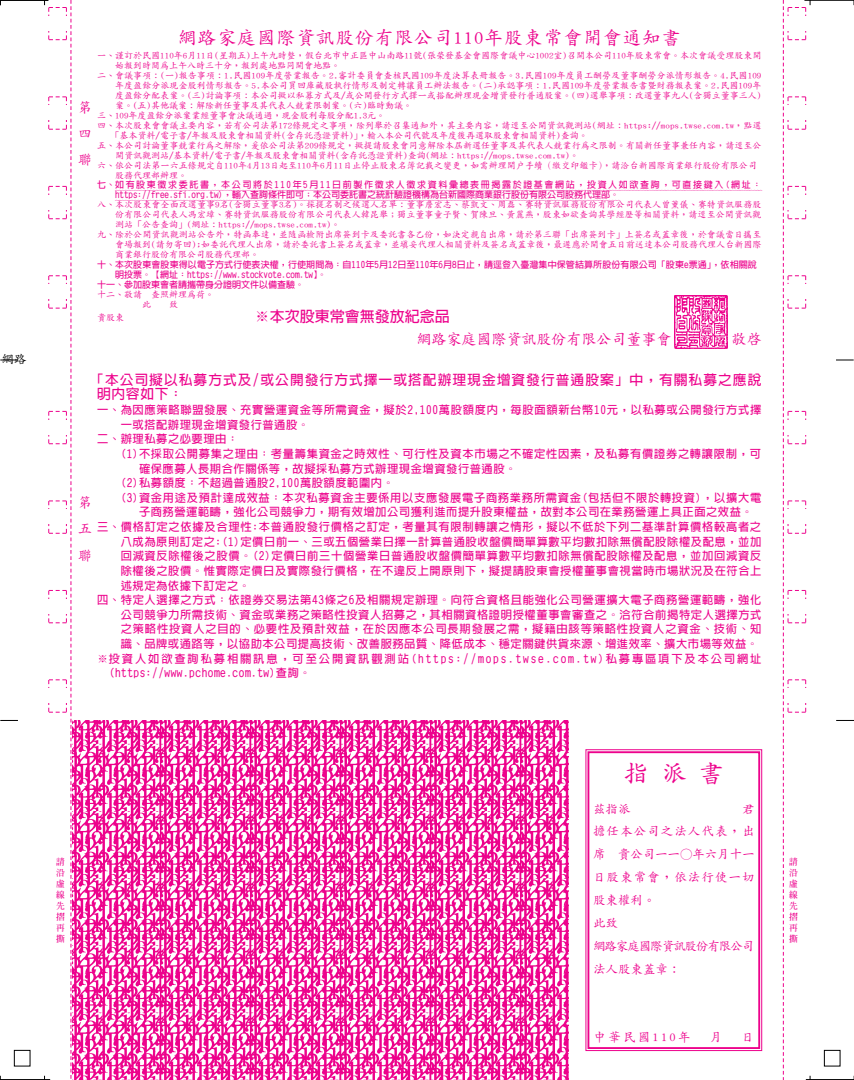
<style>
.page{position:relative;width:854px;height:1080px;background:#fff}
.page>*{position:absolute;margin:0;border:0;box-sizing:border-box;transform-origin:0 0}
.t1{font:500 25px "Zen Kai";color:#ed028c}
.t2{font:500 18.75px "Zen Kai";letter-spacing:.05em;color:#ed028c}
.t3{font:500 15px "Zen Kai";color:#ed028c}
.t4{font:700 15px "Lin Gothic";color:#ed028c}
.t5{font:700 13.75px/14.6px "Lin Gothic";letter-spacing:.075em;color:#ed028c}
.t6{font:500 13.75px/26.1px "Zen Kai";color:#ed028c;text-align:justify}
.t7{font:500 12.5px/22.9px "Zen Kai";color:#ed028c}
.t8{font:500 12.5px "Zen Kai";color:#000}
.t9{font:700 11.25px "Lin Gothic";letter-spacing:.06em;color:#ed028c}
.t10{font:700 11.25px "Lin Gothic";letter-spacing:.165em;color:#ed028c}
.t11{font:500 9px/9.9px "Zen Kai";letter-spacing:.005em;color:#ed028c}
.t12{font:700 9px "Lin Gothic";letter-spacing:.01em;color:#ed028c}
.t13{font:700 9px/9.9px "Lin Gothic";letter-spacing:.18em;color:#ed028c}
.t14{font:700 8.75px/11px "Inn Ming";color:#ed028c;text-align:justify}
.t15{font:500 7.5px/10.4px "Zen Kai";color:#ed028c;scale:1.22 1}
</style>
<div class="page">
<hr style="left:806px;top:1079px;width:48px;height:1px;background:#000">
<svg style="left:824px;top:1050px;width:30px;height:30px"></svg>
<hr style="left:804px;top:0;width:50px;height:1px;background:#000">
<svg style="left:836px;top:360px;width:17px;height:1px"></svg>
<svg style="left:836px;top:720px;width:18px;height:1px"></svg>
<svg style="left:0;top:0;width:72px;height:1080px"></svg>
<div style="left:48px;top:285px;width:19px;height:14px;background:#fff"></div>
<svg style="left:783px;top:0;width:28px;height:1080px"></svg>
<div style="left:787px;top:285px;width:19px;height:14px;background:#fff"></div>
<div style="left:585px;top:749px;width:177px;height:302px;border:1px solid #ed028c"></div>
<div style="left:587px;top:751px;width:173px;height:298px;border:2px solid #ed028c"></div>
<img style="left:72px;top:720px;width:496px;height:360px">
<img style="left:674px;top:295px;width:53px;height:53px">
<h3 class="t8" style="left:2px;top:355px;width:26px">網路</h3>
<h2 class="t2" style="left:178px;top:31px;width:504px">網路家庭國際資訊股份有限公司110年股東常會開會通知書</h2>
<p class="t11" style="left:97px;top:52px;width:666px">一、謹訂於民國110年6月11日(星期五)上午九時整，假台北市中正區中山南路11號(張榮發基金會國際會議中心1002室)召開本公司110年股東常會。本次會議受理股東開</p>
<p class="t11" style="left:115px;top:62px;width:226px">始報到時間為上午八時三十分，報到處地點同開會地點。</p>
<p class="t11" style="left:97px;top:72px;width:666px">二、會議事項：(一)報告事項：1.民國109年度營業報告。2.審計委員會查核民國109年度決算表冊報告。3.民國109年度員工酬勞及董事酬勞分派情形報告。4.民國109</p>
<p class="t11" style="left:115px;top:82px;width:648px">年度盈餘分派現金股利情形報告。5.本公司買回庫藏股執行情形及制定轉讓員工辦法報告。(二)承認事項：1.民國109年度營業報告書暨財務報表案。2.民國109年</p>
<p class="t11" style="left:115px;top:92px;width:648px">度盈餘分配表案。(三)討論事項：本公司擬以私募方式及/或公開發行方式擇一或搭配辦理現金增資發行普通股案。(四)選舉事項：改選董事九人(含獨立董事三人)</p>
<p class="t11" style="left:115px;top:102px;width:299px">案。(五)其他議案：解除新任董事及其代表人競業限制案。(六)臨時動議。</p>
<p class="t11" style="left:97px;top:112px;width:290px">三、109年度盈餘分派案業經董事會決議通過，現金股利每股分配1.3元。</p>
<p class="t11" style="left:97px;top:122px;width:666px">四、本次股東會會議主要內容，若有公司法第172條規定之事項，除列舉於召集通知外，其主要內容，請逕至公開資訊觀測站(網址：https://mops.twse.com.tw，點選</p>
<p class="t11" style="left:111px;top:132px;width:478px">「基本資料/電子書/年報及股東會相關資料(含存託憑證資料)」，輸入本公司代號及年度後再選取股東會相關資料)查詢。</p>
<p class="t11" style="left:97px;top:142px;width:666px">五、本公司討論董事競業行為之解除，爰依公司法第209條規定，擬提請股東會同意解除本屆新選任董事及其代表人競業行為之限制。有關新任董事兼任內容，請逕至公</p>
<p class="t11" style="left:115px;top:152px;width:465px">開資訊觀測站/基本資料/電子書/年報及股東會相關資料(含存託憑證資料)查詢(網址：https://mops.twse.com.tw)。</p>
<p class="t11" style="left:97px;top:162px;width:661px">六、依公司法第一六五條規定自110年4月13日起至110年6月11日止停止股東名簿記載之變更，如需辦理開戶手續（繳交印鑑卡），請洽台新國際商業銀行股份有限公司</p>
<p class="t11" style="left:115px;top:171px;width:74px">股務代理部辦理。</p>
<p class="t13" style="left:115px;top:181px;width:648px;text-indent:-18px">七、如有股東徵求委託書，本公司將於110年5月11日前製作徵求人徵求資料彙總表冊揭露於證基會網站，投資人如欲查詢，可直接鍵入(網址：https://free.sfi.org.tw)，輸入查詢條件即可；本公司委託書之統計驗證機構為台新國際商業銀行股份有限公司股務代理部。</p>
<p class="t11" style="left:97px;top:201px;width:666px">八、本次股東會全面改選董事9名(含獨立董事3名)。採提名制之候選人名單：董事詹宏志、蔡凱文、周磊、賽特資訊服務股份有限公司代表人曾薰儀、賽特資訊服務股</p>
<p class="t11" style="left:115px;top:211px;width:647px">份有限公司代表人馮宏璋、賽特資訊服務股份有限公司代表人韓昆舉；獨立董事童子賢、賀陳旦、黃麗燕，股東如欲查詢其學經歷等相關資料，請逕至公開資訊觀</p>
<p class="t11" style="left:115px;top:221px;width:226px">測站「公告查詢」(網址：https://mops.twse.com.tw)。</p>
<p class="t11" style="left:97px;top:231px;width:666px">九、除於公開資訊觀測站公告外，特函奉達，並隨函檢附出席簽到卡及委託書各乙份，如決定親自出席，請於第三聯「出席簽到卡」上簽名或蓋章後，於會議當日攜至</p>
<p class="t11" style="left:115px;top:241px;width:648px">會場報到(請勿寄回);如委託代理人出席，請於委託書上簽名或蓋章，並填妥代理人相關資料及簽名或蓋章後，最遲應於開會五日前送達本公司股務代理人台新國際</p>
<p class="t11" style="left:115px;top:251px;width:146px">商業銀行股份有限公司股務代理部。</p>
<p class="t12" style="left:97px;top:261px;width:661px">十、本次股東會股東得以電子方式行使表決權，行使期間為：自110年5月12日至110年6月8日止，請逕登入臺灣集中保管結算所股份有限公司「股東e票通」，依相關說</p>
<p class="t12" style="left:115px;top:271px;width:213px">明投票。【網址：https://www.stockvote.com.tw】。</p>
<p class="t12" style="left:97px;top:281px;width:208px">十一、參加股東會者請攜帶身分證明文件以備查驗。</p>
<p class="t11" style="left:142px;top:290px;width:73px;text-indent:-45px">十二、敬請 查照辦理為荷。此</p>
<h3 class="t6" style="left:78px;top:97px;width:15px">第四聯</h3>
<p class="t15" style="left:115px;top:189px;width:532px">﹏﹏﹏﹏﹏﹏﹏﹏﹏﹏﹏﹏﹏﹏﹏﹏﹏﹏﹏﹏﹏﹏﹏﹏﹏﹏﹏﹏﹏﹏﹏﹏﹏﹏﹏﹏﹏﹏﹏﹏﹏﹏﹏﹏﹏﹏﹏﹏﹏﹏﹏﹏﹏﹏﹏﹏﹏﹏﹏﹏﹏﹏﹏﹏﹏﹏﹏﹏﹏﹏ ﹏﹏﹏﹏﹏﹏﹏﹏﹏﹏﹏﹏﹏﹏﹏﹏﹏﹏﹏﹏﹏﹏﹏﹏﹏﹏﹏﹏﹏﹏﹏﹏﹏﹏﹏﹏﹏﹏﹏﹏﹏﹏﹏﹏﹏﹏﹏﹏﹏﹏﹏﹏﹏﹏﹏</p>
<p class="t11" style="left:169px;top:300px;width:11px">致</p>
<h3 class="t4" style="left:255px;top:311px;width:196px">※本次股東常會無發放紀念品</h3>
<p class="t11" style="left:97px;top:314px;width:28px">貴股東</p>
<h3 class="t3" style="left:416px;top:333px;width:256px">網路家庭國際資訊股份有限公司董事會</h3>
<h3 class="t3" style="left:731px;top:333px;width:31px">敬啟</h3>
<h3 class="t5" style="left:97px;top:374px;width:666px;text-indent:-7px">「本公司擬以私募方式及/或公開發行方式擇一或搭配辦理現金增資發行普通股案」中，有關私募之應說明內容如下：</h3>
<p class="t9" style="left:97px;top:406px;width:666px">一、為因應策略聯盟發展、充實營運資金等所需資金，擬於2,100萬股額度內，每股面額新台幣10元，以私募或公開發行方式擇</p>
<p class="t9" style="left:121px;top:420px;width:190px">一或搭配辦理現金增資發行普通股。</p>
<p class="t9" style="left:97px;top:435px;width:143px">二、辦理私募之必要理由：</p>
<p class="t9" style="left:120px;top:449px;width:642px">(1)不採取公開募集之理由：考量籌集資金之時效性、可行性及資本市場之不確定性因素，及私募有價證券之轉讓限制，可</p>
<p class="t9" style="left:139px;top:464px;width:379px">確保應募人長期合作關係等，故擬採私募方式辦理現金增資發行普通股。</p>
<p class="t9" style="left:120px;top:479px;width:275px">(2)私募額度：不超過普通股2,100萬股額度範圍內。</p>
<p class="t9" style="left:120px;top:493px;width:642px">(3)資金用途及預計達成效益：本次私募資金主要係用以支應發展電子商務業務所需資金(包括但不限於轉投資)，以擴大電</p>
<p class="t9" style="left:139px;top:508px;width:615px">子商務營運範疇，強化公司競爭力，期有效增加公司獲利進而提升股東權益，故對本公司在業務營運上具正面之效益。</p>
<p class="t9" style="left:97px;top:523px;width:665px">三、價格訂定之依據及合理性:本普通股發行價格之訂定，考量其有限制轉讓之情形，擬以不低於下列二基準計算價格較高者之</p>
<p class="t9" style="left:121px;top:537px;width:642px">八成為原則訂定之:(1)定價日前一、三或五個營業日擇一計算普通股收盤價簡單算數平均數扣除無償配股除權及配息，並加</p>
<p class="t9" style="left:121px;top:552px;width:642px">回減資反除權後之股價。(2)定價日前三十個營業日普通股收盤價簡單算數平均數扣除無償配股除權及配息，並加回減資反</p>
<p class="t9" style="left:121px;top:566px;width:642px">除權後之股價。惟實際定價日及實際發行價格，在不違反上開原則下，擬提請股東會授權董事會視當時市場狀況及在符合上</p>
<p class="t9" style="left:121px;top:581px;width:131px">述規定為依據下訂定之。</p>
<p class="t9" style="left:97px;top:596px;width:665px">四、特定人選擇之方式：依證券交易法第43條之6及相關規定辦理。向符合資格且能強化公司營運擴大電子商務營運範疇，強化</p>
<p class="t9" style="left:121px;top:610px;width:642px">公司競爭力所需技術、資金或業務之策略性投資人招募之，其相關資格證明授權董事會審查之。洽符合前揭特定人選擇方式</p>
<p class="t9" style="left:121px;top:625px;width:642px">之策略性投資人之目的、必要性及預計效益，在於因應本公司長期發展之需，擬籍由該等策略性投資人之資金、技術、知</p>
<p class="t9" style="left:121px;top:640px;width:639px">識、品牌或通路等，以協助本公司提高技術、改善服務品質、降低成本、穩定關鍵供貨來源、增進效率、擴大市場等效益。</p>
<p class="t10" style="left:97px;top:654px;width:666px">※投資人如欲查詢私募相關訊息，可至公開資訊觀測站(https://mops.twse.com.tw)私募專區項下及本公司網址</p>
<p class="t9" style="left:109px;top:669px;width:203px">(https://www.pchome.com.tw)查詢。</p>
<h3 class="t6" style="left:78px;top:492px;width:15px">第五聯</h3>
<h1 class="t1" style="left:624px;top:764px;width:101px">指派書</h1>
<h3 class="t7" style="left:593px;top:799px;width:39px">茲指派</h3>
<h3 class="t7" style="left:593px;top:799px;width:163px;text-indent:149px">君擔任本公司之法人代表，出席　貴公司一一○年六月十一日股東常會，依法行使一切股東權利。<br>此致<br>網路家庭國際資訊股份有限公司法人股東蓋章：</h3>
<p class="t14" style="left:56px;top:858px;width:10px">請沿虛線先摺再撕</p>
<p class="t14" style="left:789px;top:858px;width:10px">請沿虛線先摺再撕</p>
<h3 class="t7" style="left:593px;top:1028px;width:98px">中華民國110年</h3>
<h3 class="t7" style="left:710px;top:1028px;width:14px">月</h3>
<h3 class="t7" style="left:741px;top:1028px;width:14px">日</h3>
</div>
